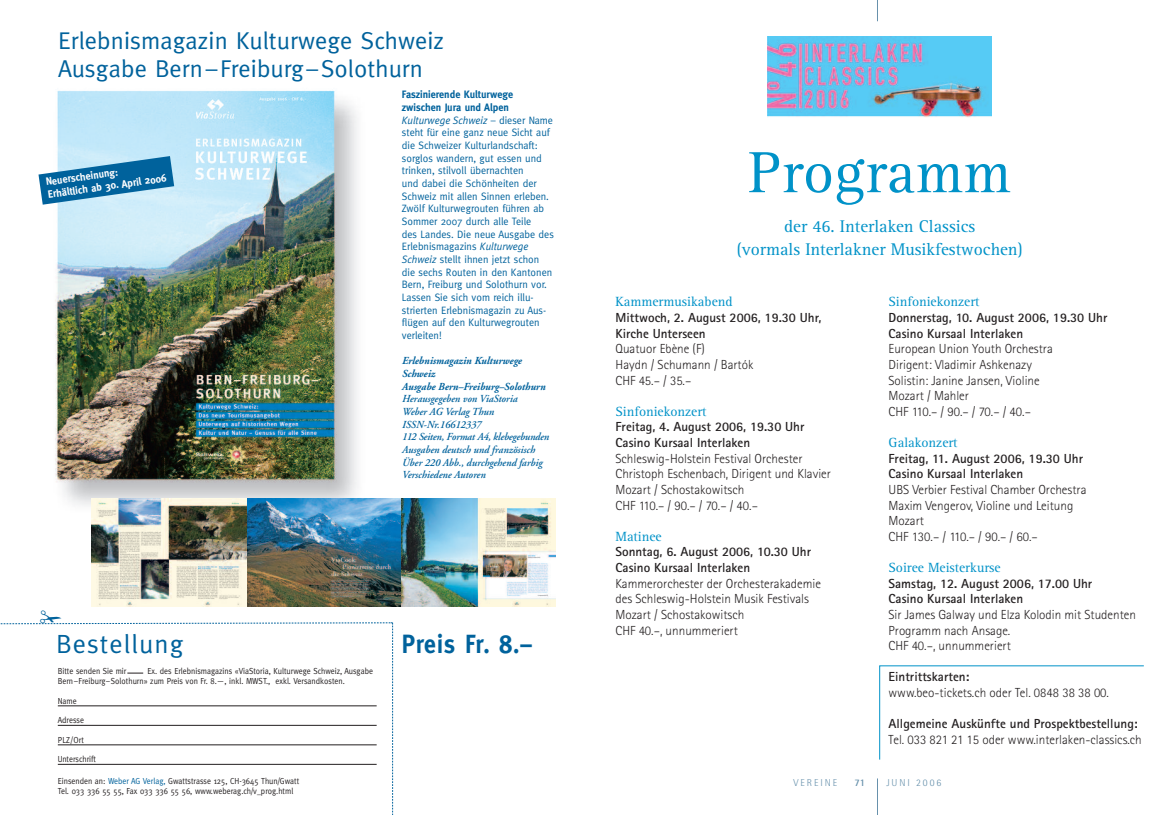
<style>
.page{position:relative;width:1170px;height:815px;background:#fff}
.page>*{position:absolute;margin:0;border:0;box-sizing:border-box;transform-origin:0 0}
.t1{font:60px "Rotis Serif";color:#0092c8}
.t2{font:700 26.38px "Meta";letter-spacing:.025em;color:#00629c;scale:.9 1}
.t3{font:26.38px "Meta";letter-spacing:.045em;color:#00629c}
.t4{font:24.38px/27.2px "Meta";letter-spacing:.005em;color:#00629c}
.t5{font:17.5px/22.5px "Rotis Serif";color:#0092c8;text-align:center}
.t6{font:13.75px "Rotis Serif";color:#0092c8}
.t7{font:300 13.12px/15.6px "Rotis Sans Serif";color:#231f20}
.t8{font:700 13.12px/15.6px "Rotis Sans Serif";color:#231f20}
.t9{font:10.75px/12.6px "Meta";color:#00629c;scale:.95 1}
.t10{font:italic 600 10.75px/12.6px "Adobe Garamond";color:#00629c;scale:.95 1}
.t11{font:italic 700 10.75px/12.6px "Adobe Garamond";color:#00629c;scale:.95 1}
.t12{font:700 10.75px/12.6px "Meta";color:#00629c;scale:.95 1}
.t13{font:700 10.75px/12.6px "Meta";color:#fff;scale:.95 1}
.t14{font:italic 10.75px "Meta Plus Normal";color:#00629c;scale:.95 1}
.t15{font:300 10px "Rotis Semi Sans";letter-spacing:.195em;color:#6791ac}
.t16{font:700 10px "Rotis Semi Sans";color:#6791ac}
.t17{font:8.75px/10.8px "Meta";color:#231f20;scale:.9 1}
.s1{font-family:"Meta";font-style:normal}
.s2{font-family:"Meta Plus Normal";font-style:italic}
.s3{color:#00629c}
</style>
<div class="page">
<svg style="left:877px;top:0;width:1px;height:21px"></svg>
<hr style="left:877px;top:778px;width:1px;height:37px;background:#6791ac">
<img style="left:767px;top:36px;width:224px;height:82px">
<svg style="left:879px;top:666px;width:264px;height:94px"></svg>
<img style="left:38px;top:90px;width:518px;height:725px">
<svg style="left:0;top:610px;width:393px;height:205px"></svg>
<h3 class="t4" style="left:58px;top:27px;width:387px">Erlebnismagazin Kulturwege Schweiz<br>Ausgabe Bern–Freiburg–Solothurn</h3>
<p class="t12" style="left:402px;top:88px;width:119px">Faszinierende Kulturwege zwischen Jura und Alpen</p>
<p class="t14" style="left:402px;top:114px;width:160px">Kulturwege Schweiz <span class="s1">– dieser Name</span></p>
<p class="t9" style="left:402px;top:126px;width:161px">steht für eine ganz neue Sicht auf die Schweizer Kulturlandschaft: sorglos wandern, gut essen und trinken, stilvoll übernachten<br>und dabei die Schönheiten der<br>Schweiz mit allen Sinnen erleben.<br>Zwölf Kulturwegrouten führen ab<br>Sommer 2007 durch alle Teile<br>des Landes. Die neue Ausgabe des<br>Erlebnismagazins <span class="s2">Kulturwege<br>Schweiz</span> stellt ihnen jetzt schon die sechs Routen in den Kantonen<br>Bern, Freiburg und Solothurn vor.<br>Lassen Sie sich vom reich illu&shy;strierten Erlebnismagazin zu Aus&shy;flügen auf den Kulturwegrouten verleiten!</p>
<p class="t11" style="left:402px;top:356px;width:152px">Erlebnismagazin Kulturwege<br>Schweiz<br>Ausgabe Bern–Freiburg–Solothurn</p>
<p class="t10" style="left:402px;top:394px;width:156px">Herausgegeben von ViaStoria<br>Weber AG Verlag Thun<br>ISSN-Nr.16612337<br>112 Seiten, Format A4, klebegebunden<br>Ausgaben deutsch und französisch<br>Über 220 Abb., durchgehend farbig<br>Verschiedene Autoren</p>
<p class="t13" style="left:45px;top:176px;width:127px;rotate:-8deg">Neuerscheinung:<br>Erhältlich ab 30. April 2006</p>
<h2 class="t3" style="left:56px;top:628px;width:129px">Bestellung</h2>
<p class="t17" style="left:58px;top:665px;width:352px;text-indent:90px">Ex. des Erlebnismagazins «ViaStoria, Kulturwege Schweiz, Ausgabe<br>Bern–Freiburg–Solothurn» zum Preis von Fr. 8.—, inkl. MWST., exkl. Versandkosten.</p>
<p class="t17" style="left:58px;top:695px;width:22px">Name</p>
<p class="t17" style="left:58px;top:715px;width:31px">Adresse</p>
<p class="t17" style="left:58px;top:734px;width:30px">PLZ/Ort</p>
<p class="t17" style="left:58px;top:754px;width:44px">Unterschrift</p>
<p class="t17" style="left:58px;top:775px;width:270px">Einsenden an: <span class="s3">Weber AG Verlag,</span> Gwattstrasse 125, CH-3645 Thun/Gwatt<br>Tel. 033 336 55 55, Fax 033 336 55 56, www.weberag.ch/v_prog.html</p>
<p class="t17" style="left:58px;top:665px;width:78px">Bitte senden Sie mir</p>
<h2 class="t2" style="left:402px;top:628px;width:146px">Preis Fr. 8.–</h2>
<h1 class="t1" style="left:748px;top:152px;width:264px">Programm</h1>
<h3 class="t5" style="left:736px;top:217px;width:287px">der 46. Interlaken Classics<br>(vormals Interlakner Musikfestwochen)</h3>
<p class="t6" style="left:615px;top:297px;width:118px">Kammermusikabend</p>
<p class="t8" style="left:615px;top:311px;width:207px">Mittwoch, 2. August 2006, 19.30 Uhr,<br>Kirche Unterseen</p>
<p class="t7" style="left:615px;top:342px;width:139px">Quatuor Ebène (F)<br>Haydn / Schumann / Bartók<br>CHF 45.– / 35.–</p>
<p class="t6" style="left:615px;top:407px;width:92px">Sinfoniekonzert</p>
<p class="t8" style="left:615px;top:421px;width:190px">Freitag, 4. August 2006, 19.30 Uhr<br>Casino Kursaal Interlaken</p>
<p class="t7" style="left:615px;top:452px;width:217px">Schleswig-Holstein Festival Orchester Christoph Eschenbach, Dirigent und Klavier Mozart / Schostakowitsch<br>CHF 110.– / 90.– / 70.– / 40.–</p>
<p class="t6" style="left:615px;top:532px;width:48px">Matinee</p>
<p class="t8" style="left:615px;top:546px;width:197px">Sonntag, 6. August 2006, 10.30 Uhr<br>Casino Kursaal Interlaken</p>
<p class="t7" style="left:615px;top:577px;width:207px">Kammerorchester der Orchesterakademie des Schleswig-Holstein Musik Festivals Mozart / Schostakowitsch<br>CHF 40.–, unnummeriert</p>
<p class="t6" style="left:888px;top:297px;width:92px">Sinfoniekonzert</p>
<p class="t8" style="left:888px;top:311px;width:220px">Donnerstag, 10. August 2006, 19.30 Uhr<br>Casino Kursaal Interlaken</p>
<p class="t7" style="left:888px;top:342px;width:166px">European Union Youth Orchestra<br>Dirigent: Vladimir Ashkenazy<br>Solistin: Janine Jansen, Violine<br>Mozart / Mahler<br>CHF 110.– / 90.– / 70.– / 40.–</p>
<p class="t6" style="left:888px;top:438px;width:71px">Galakonzert</p>
<p class="t8" style="left:888px;top:452px;width:196px">Freitag, 11. August 2006, 19.30 Uhr<br>Casino Kursaal Interlaken</p>
<p class="t7" style="left:888px;top:483px;width:199px">UBS Verbier Festival Chamber Orchestra<br>Maxim Vengerov, Violine und Leitung<br>Mozart<br>CHF 130.– / 110.– / 90.– / 60.–</p>
<p class="t6" style="left:888px;top:563px;width:114px">Soiree Meisterkurse</p>
<p class="t8" style="left:888px;top:577px;width:205px">Samstag, 12. August 2006, 17.00 Uhr<br>Casino Kursaal Interlaken</p>
<p class="t7" style="left:888px;top:608px;width:249px">Sir James Galway und Elza Kolodin mit Studenten<br>Programm nach Ansage.<br>CHF 40.–, unnummeriert</p>
<p class="t8" style="left:888px;top:671px;width:82px">Eintrittskarten:</p>
<p class="t7" style="left:888px;top:686px;width:222px">www.beo-tickets.ch oder Tel. 0848 38 38 00.</p>
<p class="t8" style="left:888px;top:717px;width:251px">Allgemeine Auskünfte und Prospektbestellung:</p>
<p class="t7" style="left:888px;top:733px;width:255px">Tel. 033 821 21 15 oder www.interlaken-classics.ch</p>
<p class="t15" style="left:793px;top:780px;width:45px">VEREINE</p>
<p class="t16" style="left:854px;top:780px;width:12px">71</p>
<p class="t15" style="left:886px;top:780px;width:56px">JUNI 2006</p>
</div>
